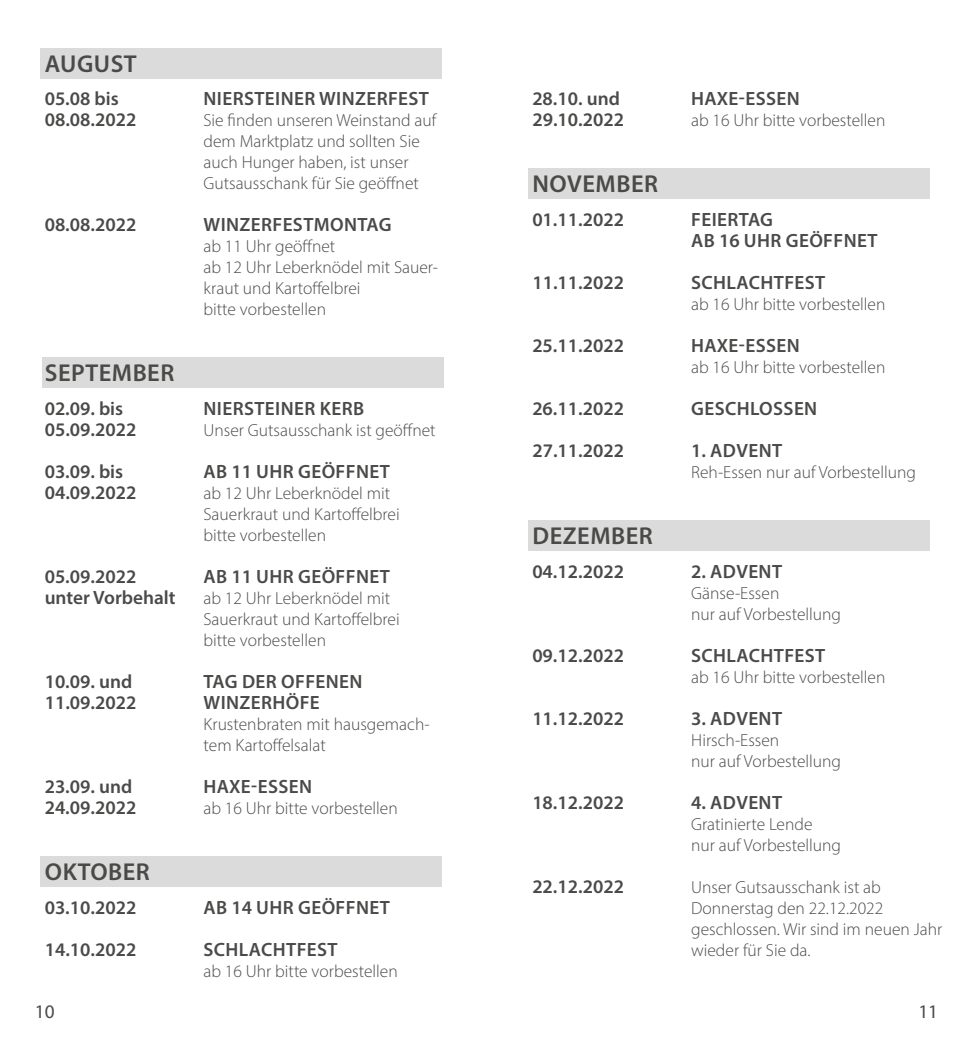
<style>
.page{position:relative;width:973px;height:1042px;background:#fff}
.page>*{position:absolute;margin:0;border:0;box-sizing:border-box;transform-origin:0 0}
.t1{font:600 24.5px "Myriad Pro";letter-spacing:.02em;color:#4a4a49}
.t2{font:600 19.25px/21px "Myriad Pro";letter-spacing:.02em;color:#4a4a49}
.t3{font:600 19.25px "Myriad Pro";color:#4a4a49}
.t4{font:19.25px "Myriad Pro";color:#4a4a49}
.t5{font:300 17.5px/21px "Myriad Pro";color:#4a4a49}
</style>
<div class="page">
<div style="left:41px;top:48px;width:400px;height:30px;background:#dbdbdb"></div>
<div style="left:41px;top:856px;width:400px;height:30px;background:#dbdbdb"></div>
<div style="left:43px;top:357px;width:401px;height:30px;background:#dbdbdb"></div>
<div style="left:528px;top:168px;width:401px;height:31px;background:#dbdbdb"></div>
<div style="left:528px;top:520px;width:401px;height:31px;background:#dbdbdb"></div>
<h1 class="t1" style="left:45px;top:48px;width:93px">AUGUST</h1>
<p class="t2" style="left:45px;top:87px;width:76px">05.08 bis</p>
<p class="t2" style="left:203px;top:87px;width:227px">NIERSTEINER WINZERFEST</p>
<p class="t2" style="left:45px;top:108px;width:93px">08.08.2022</p>
<p class="t5" style="left:203px;top:109px;width:234px">Sie finden unseren Weinstand auf dem Marktplatz und sollten Sie auch Hunger haben, ist unser<br>Gutsausschank für Sie geöffnet</p>
<p class="t2" style="left:45px;top:213px;width:93px">08.08.2022</p>
<p class="t2" style="left:203px;top:213px;width:189px">WINZERFESTMONTAG</p>
<p class="t5" style="left:203px;top:235px;width:236px">ab 11 Uhr geöffnet<br>ab 12 Uhr Leberknödel mit Sauer&shy;kraut und Kartoffelbrei<br>bitte vorbestellen</p>
<h1 class="t1" style="left:45px;top:358px;width:131px">SEPTEMBER</h1>
<p class="t2" style="left:45px;top:397px;width:80px">02.09. bis</p>
<p class="t2" style="left:203px;top:397px;width:162px">NIERSTEINER KERB</p>
<p class="t2" style="left:45px;top:418px;width:93px">05.09.2022</p>
<p class="t5" style="left:203px;top:419px;width:234px">Unser Gutsausschank ist geöffnet</p>
<p class="t2" style="left:45px;top:460px;width:80px">03.09. bis</p>
<p class="t2" style="left:203px;top:460px;width:188px">AB 11 UHR GEÖFFNET</p>
<p class="t2" style="left:45px;top:481px;width:93px">04.09.2022</p>
<p class="t5" style="left:203px;top:482px;width:198px">ab 12 Uhr Leberknödel mit<br>Sauerkraut und Kartoffelbrei bitte vorbestellen</p>
<p class="t2" style="left:45px;top:565px;width:93px">05.09.2022</p>
<p class="t2" style="left:203px;top:565px;width:188px">AB 11 UHR GEÖFFNET</p>
<p class="t3" style="left:45px;top:585px;width:132px">unter Vorbehalt</p>
<p class="t5" style="left:203px;top:587px;width:198px">ab 12 Uhr Leberknödel mit<br>Sauerkraut und Kartoffelbrei bitte vorbestellen</p>
<p class="t2" style="left:45px;top:670px;width:89px">10.09. und</p>
<p class="t2" style="left:203px;top:670px;width:160px">TAG DER OFFENEN</p>
<p class="t2" style="left:45px;top:691px;width:93px">11.09.2022</p>
<p class="t2" style="left:203px;top:691px;width:118px">WINZERHÖFE</p>
<p class="t5" style="left:203px;top:713px;width:227px">Krustenbraten mit hausgemach&shy;tem Kartoffelsalat</p>
<p class="t2" style="left:45px;top:775px;width:89px">23.09. und</p>
<p class="t2" style="left:203px;top:775px;width:110px">HAXE-ESSEN</p>
<p class="t2" style="left:45px;top:796px;width:93px">24.09.2022</p>
<p class="t5" style="left:203px;top:797px;width:196px">ab 16 Uhr bitte vorbestellen</p>
<h1 class="t1" style="left:45px;top:856px;width:106px">OKTOBER</h1>
<p class="t2" style="left:45px;top:896px;width:93px">03.10.2022</p>
<p class="t2" style="left:203px;top:896px;width:188px">AB 14 UHR GEÖFFNET</p>
<p class="t2" style="left:45px;top:938px;width:93px">14.10.2022</p>
<p class="t2" style="left:203px;top:938px;width:136px">SCHLACHTFEST</p>
<p class="t5" style="left:203px;top:960px;width:196px">ab 16 Uhr bitte vorbestellen</p>
<p class="t2" style="left:532px;top:87px;width:89px">28.10. und</p>
<p class="t2" style="left:691px;top:87px;width:110px">HAXE-ESSEN</p>
<p class="t2" style="left:532px;top:108px;width:93px">29.10.2022</p>
<p class="t5" style="left:691px;top:109px;width:196px">ab 16 Uhr bitte vorbestellen</p>
<h1 class="t1" style="left:532px;top:169px;width:127px">NOVEMBER</h1>
<p class="t2" style="left:532px;top:208px;width:93px">01.11.2022</p>
<p class="t2" style="left:691px;top:208px;width:188px">FEIERTAG<br>AB 16 UHR GEÖFFNET</p>
<p class="t2" style="left:532px;top:271px;width:93px">11.11.2022</p>
<p class="t2" style="left:691px;top:271px;width:136px">SCHLACHTFEST</p>
<p class="t5" style="left:691px;top:293px;width:196px">ab 16 Uhr bitte vorbestellen</p>
<p class="t2" style="left:532px;top:334px;width:93px">25.11.2022</p>
<p class="t2" style="left:691px;top:334px;width:110px">HAXE-ESSEN</p>
<p class="t5" style="left:691px;top:356px;width:196px">ab 16 Uhr bitte vorbestellen</p>
<p class="t2" style="left:532px;top:397px;width:93px">26.11.2022</p>
<p class="t2" style="left:691px;top:397px;width:128px">GESCHLOSSEN</p>
<p class="t2" style="left:532px;top:439px;width:93px">27.11.2022</p>
<p class="t2" style="left:691px;top:439px;width:92px">1. ADVENT</p>
<p class="t5" style="left:691px;top:461px;width:226px">Reh-Essen nur auf Vorbestellung</p>
<h1 class="t1" style="left:532px;top:520px;width:122px">DEZEMBER</h1>
<p class="t2" style="left:532px;top:560px;width:93px">04.12.2022</p>
<p class="t2" style="left:691px;top:560px;width:92px">2. ADVENT</p>
<p class="t5" style="left:691px;top:582px;width:151px">Gänse-Essen<br>nur auf Vorbestellung</p>
<p class="t2" style="left:532px;top:644px;width:93px">09.12.2022</p>
<p class="t2" style="left:691px;top:644px;width:136px">SCHLACHTFEST</p>
<p class="t5" style="left:691px;top:666px;width:196px">ab 16 Uhr bitte vorbestellen</p>
<p class="t2" style="left:532px;top:707px;width:93px">11.12.2022</p>
<p class="t2" style="left:691px;top:707px;width:92px">3. ADVENT</p>
<p class="t5" style="left:691px;top:729px;width:151px">Hirsch-Essen<br>nur auf Vorbestellung</p>
<p class="t2" style="left:532px;top:791px;width:93px">18.12.2022</p>
<p class="t2" style="left:691px;top:791px;width:92px">4. ADVENT</p>
<p class="t5" style="left:691px;top:813px;width:151px">Gratinierte Lende<br>nur auf Vorbestellung</p>
<p class="t2" style="left:532px;top:875px;width:93px">22.12.2022</p>
<p class="t5" style="left:691px;top:876px;width:252px">Unser Gutsausschank ist ab<br>Donnerstag den 22.12.2022 geschlossen. Wir sind im neuen Jahr wieder für Sie da.</p>
<p class="t4" style="left:35px;top:1000px;width:21px">10</p>
<p class="t4" style="left:918px;top:1000px;width:21px">11</p>
</div>
